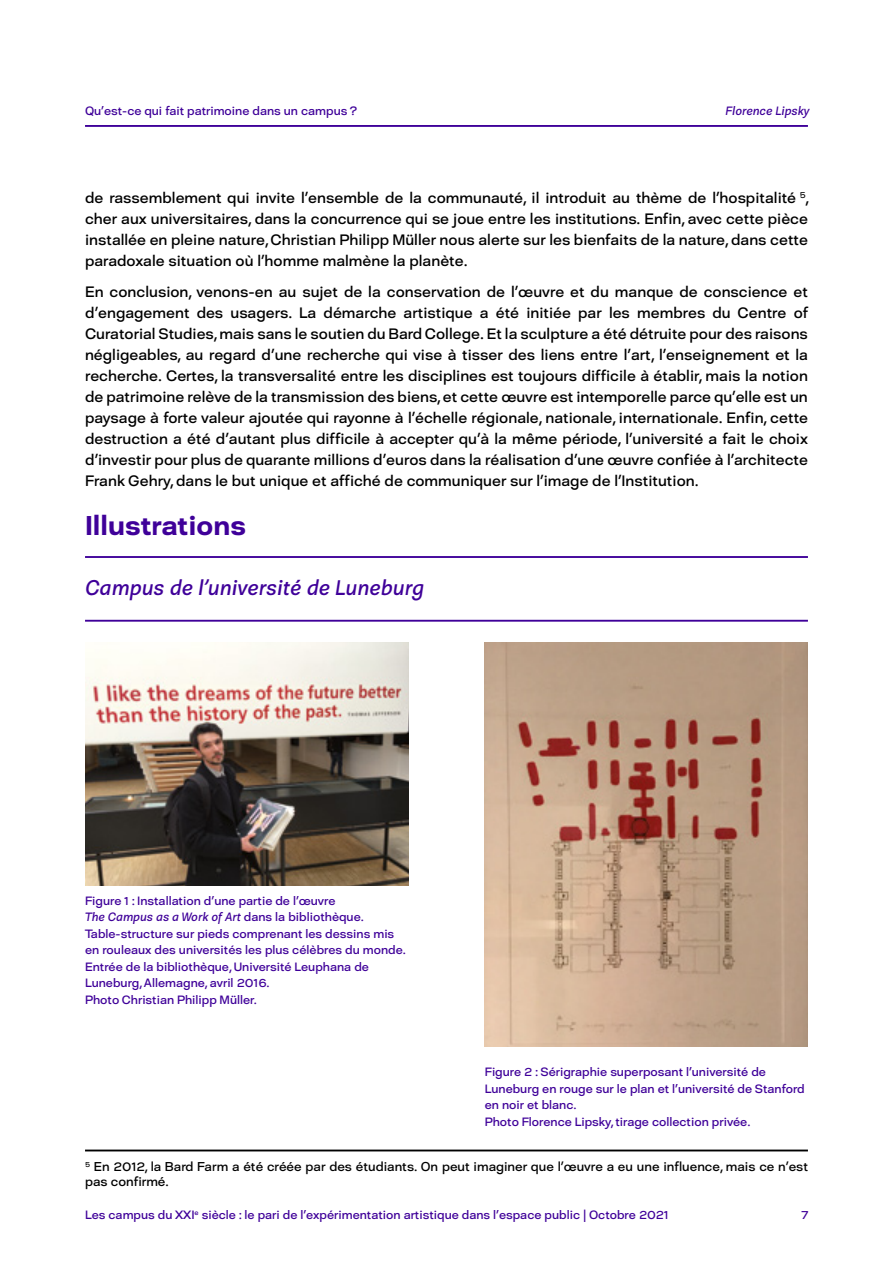
<style>
.page{position:relative;width:893px;height:1263px;background:#fff}
.page>*{position:absolute;margin:0;border:0;box-sizing:border-box;transform-origin:0 0}
.t1{font:700 27px "David";color:#3f0099}
.t2{font:italic 21px "David";color:#3f0099}
.t3{font:15px/21px "David";color:#000;text-align:justify}
.t4{font:12.75px/15.3px "David";color:#000}
.t5{font:12px/16.5px "David";color:#3f0099}
.t6{font:italic 12px "David";color:#3f0099}
.s1{font-style:italic}
</style>
<div class="page">
<hr style="left:85px;top:556px;width:723px;height:2px;background:#3f0099">
<hr style="left:85px;top:125px;width:723px;height:2px;background:#3f0099">
<img style="left:85px;top:643px;width:323px;height:242px">
<img style="left:485px;top:643px;width:323px;height:404px">
<hr style="left:85px;top:620px;width:723px;height:2px;background:#3f0099">
<hr style="left:85px;top:1149px;width:723px;height:2px;background:#000">
<p class="t5" style="left:85px;top:102px;width:273px">Qu’est-ce qui fait patrimoine dans un campus ?</p>
<p class="t6" style="left:726px;top:103px;width:85px">Florence Lipsky</p>
<p class="t3" style="left:85px;top:186px;width:726px">de rassemblement qui invite l’ensemble de la communauté, il introduit au thème de l’hospitalité <sup>5</sup>, cher aux universitaires, dans la concurrence qui se joue entre les institutions. Enfin, avec cette pièce installée en pleine nature, Christian Philipp Müller nous alerte sur les bienfaits de la nature, dans cette paradoxale situation où l’homme malmène la planète.</p>
<p class="t3" style="left:85px;top:281px;width:725px">En conclusion, venons-en au sujet de la conservation de l’œuvre et du manque de conscience et d’engagement des usagers. La démarche artistique a été initiée par les membres du Centre of Curatorial Studies, mais sans le soutien du Bard College. Et la sculpture a été détruite pour des raisons négligeables, au regard d’une recherche qui vise à tisser des liens entre l’art, l’enseignement et la recherche. Certes, la transversalité entre les disciplines est toujours difficile à établir, mais la notion de patrimoine relève de la transmission des biens, et cette œuvre est intemporelle parce qu’elle est un paysage à forte valeur ajoutée qui rayonne à l’échelle régionale, nationale, internationale. Enfin, cette destruction a été d’autant plus difficile à accepter qu’à la même période, l’université a fait le choix d’investir pour plus de quarante millions d’euros dans la réalisation d’une œuvre confiée à l’architecte Frank Gehry, dans le but unique et affiché de communiquer sur l’image de l’Institution.</p>
<h1 class="t1" style="left:85px;top:506px;width:162px">Illustrations</h1>
<h2 class="t2" style="left:85px;top:573px;width:340px">Campus de l’université de Luneburg</h2>
<p class="t5" style="left:85px;top:892px;width:323px">Figure 1 : Installation d’une partie de l’œuvre<br><span class="s1">The Campus as a Work of Art</span> dans la bibliothèque.<br>Table-structure sur pieds comprenant les dessins mis en rouleaux des universités les plus célèbres du monde.<br>Entrée de la bibliothèque, Université Leuphana de Luneburg, Allemagne, avril 2016.<br>Photo Christian Philipp Müller.</p>
<p class="t5" style="left:485px;top:1063px;width:321px">Figure 2 : Sérigraphie superposant l’université de Luneburg en rouge sur le plan et l’université de Stanford en noir et blanc.<br>Photo Florence Lipsky, tirage collection privée.</p>
<p class="t4" style="left:85px;top:1158px;width:724px"><sup>5</sup> En 2012, la Bard Farm a été créée par des étudiants. On peut imaginer que l’œuvre a eu une influence, mais ce n’est pas confirmé.</p>
<p class="t5" style="left:85px;top:1206px;width:585px">Les campus du XXI<sup>e</sup> siècle : le pari de l’expérimentation artistique dans l’espace public | Octobre 2021</p>
<p class="t5" style="left:801px;top:1206px;width:8px">7</p>
</div>
